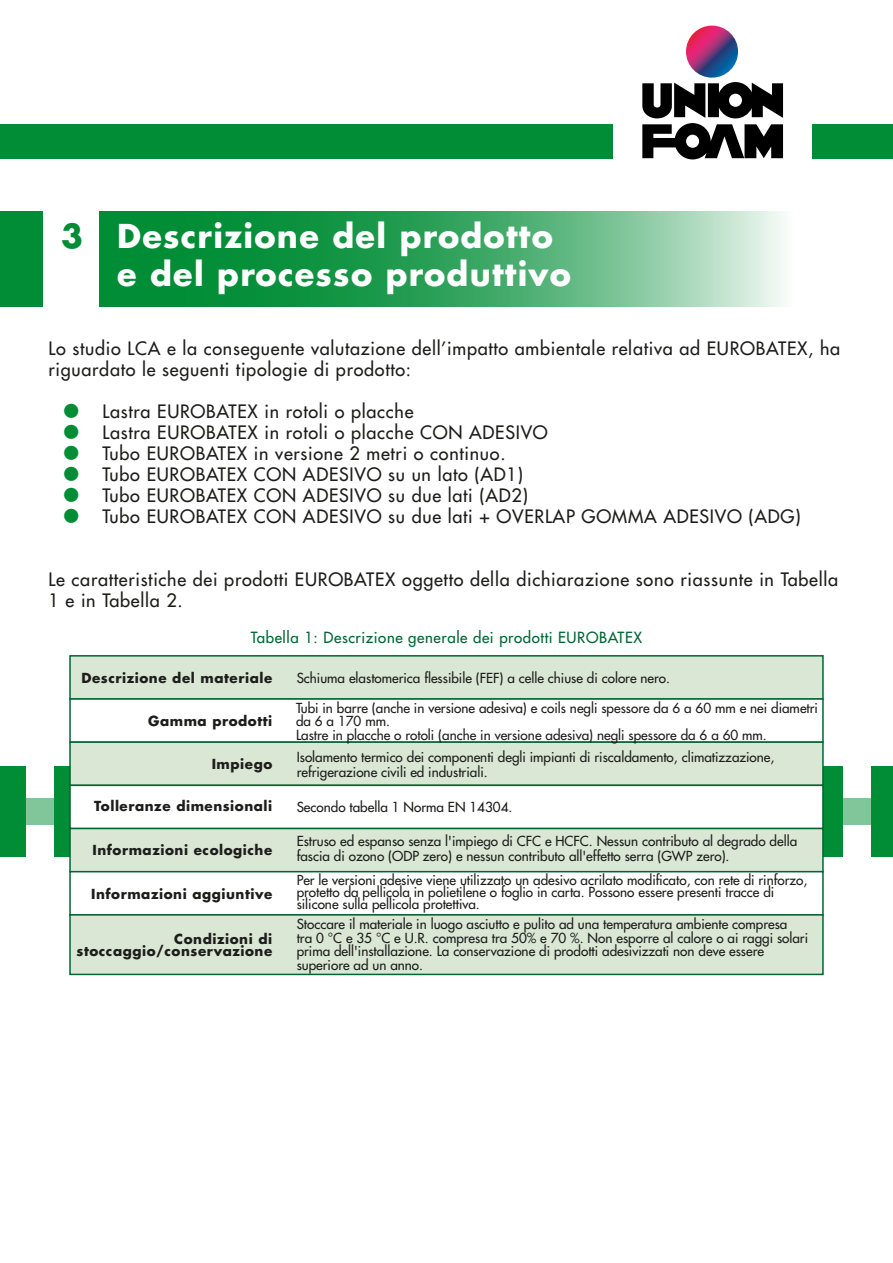
<style>
.page{position:relative;width:893px;height:1263px;background:#fff}
.page>*{position:absolute;margin:0;border:0;box-sizing:border-box;transform-origin:0 0}
.t1{font:700 31.95px/38.4px "Futura Std";letter-spacing:.04em;color:#fff}
.t2{font:700 31.95px "Futura Std";color:#008d36}
.t3{font:500 18px/21px "Futura Std";letter-spacing:.04em;color:#1d1d1b}
.t4{font:500 15px "Futura Std";letter-spacing:.04em;color:#006533}
.t5{font:500 13.5px/13.5px "Futura Std";color:#1d1d1b}
.t6{font:700 13.5px/12px "Futura Std";letter-spacing:.04em;color:#1d1d1b;text-align:right}
.s1{font-size:37.5px;color:#008d36}
</style>
<div class="page">
<div style="left:0;top:766px;width:893px;height:90px;background:#008d36"></div>
<div style="left:843px;top:738px;width:27px;height:156px;background:#fff"></div>
<div style="left:26px;top:738px;width:28px;height:156px;background:#fff"></div>
<svg style="left:26px;top:798px;width:845px;height:26px;fill:#80c69a"></svg>
<div style="left:0;top:124px;width:613px;height:35px;background:#008d36"></div>
<div style="left:0;top:211px;width:42px;height:95px;background:#008d36"></div>
<svg style="left:100px;top:211px;width:684px;height:95px;background:#46ac6d"></svg>
<div style="left:812px;top:124px;width:81px;height:35px;background:#008d36"></div>
<svg style="left:686px;top:26px;width:52px;height:52px;background:#7c3c7d"></svg>
<svg style="left:642px;top:82px;width:141px;height:77px"></svg>
<div style="left:69px;top:655px;width:755px;height:45px;background:#dae7d5;border:2px solid #006533"></div>
<div style="left:69px;top:698px;width:755px;height:45px;background:#fff;border:2px solid #006533"></div>
<div style="left:69px;top:741px;width:755px;height:45px;background:#dae7d5;border:2px solid #006533"></div>
<div style="left:69px;top:785px;width:755px;height:44px;background:#fff;border:2px solid #006533"></div>
<div style="left:69px;top:828px;width:755px;height:44px;background:#dae7d5;border:2px solid #006533"></div>
<div style="left:69px;top:871px;width:755px;height:45px;background:#fff;border:2px solid #006533"></div>
<div style="left:69px;top:914px;width:755px;height:61px;background:#dae7d5;border:2px solid #006533"></div>
<h1 class="t2" style="left:61px;top:215px;width:23px">3</h1>
<h1 class="t1" style="left:117px;top:216px;width:456px">Descrizione del prodotto e del processo produttivo</h1>
<h2 class="t3" style="left:49px;top:338px;width:793px">Lo studio LCA e la conseguente valutazione dell’impatto ambientale relativa ad EUROBATEX, ha riguardato le seguenti tipologie di prodotto:</h2>
<h2 class="t3" style="left:60px;top:401px;width:355px"><span class="s1">•</span> Lastra EUROBATEX in rotoli o placche</h2>
<h2 class="t3" style="left:60px;top:422px;width:489px"><span class="s1">•</span> Lastra EUROBATEX in rotoli o placche CON ADESIVO</h2>
<h2 class="t3" style="left:60px;top:443px;width:447px"><span class="s1">•</span> Tubo EUROBATEX in versione 2 metri o continuo.</h2>
<h2 class="t3" style="left:60px;top:464px;width:464px"><span class="s1">•</span> Tubo EUROBATEX CON ADESIVO su un lato (AD1)</h2>
<h2 class="t3" style="left:60px;top:485px;width:469px"><span class="s1">•</span> Tubo EUROBATEX CON ADESIVO su due lati (AD2)</h2>
<h2 class="t3" style="left:60px;top:506px;width:742px"><span class="s1">•</span> Tubo EUROBATEX CON ADESIVO su due lati + OVERLAP GOMMA ADESIVO (ADG)</h2>
<h2 class="t3" style="left:49px;top:569px;width:791px">Le caratteristiche dei prodotti EUROBATEX oggetto della dichiarazione sono riassunte in Tabella<br>1 e in Tabella 2.</h2>
<p class="t4" style="left:251px;top:628px;width:393px">Tabella 1: Descrizione generale dei prodotti EUROBATEX</p>
<p class="t6" style="left:81px;top:671px;width:192px">Descrizione del materiale</p>
<p class="t5" style="left:297px;top:671px;width:375px">Schiuma elastomerica flessibile (FEF) a celle chiuse di colore nero.</p>
<p class="t6" style="left:148px;top:715px;width:126px">Gamma prodotti</p>
<p class="t5" style="left:296px;top:701px;width:523px">Tubi in barre (anche in versione adesiva) e coils negli spessore da 6 a 60 mm e nei diametri da 6 a 170 mm.<br>Lastre in placche o rotoli (anche in versione adesiva) negli spessore da 6 a 60 mm.</p>
<p class="t6" style="left:212px;top:757px;width:62px">Impiego</p>
<p class="t5" style="left:297px;top:749px;width:479px;line-height:15px">Isolamento termico dei componenti degli impianti di riscaldamento, climatizzazione, refrigerazione civili ed industriali.</p>
<p class="t6" style="left:94px;top:800px;width:180px">Tolleranze dimensionali</p>
<p class="t5" style="left:297px;top:800px;width:217px">Secondo tabella 1 Norma EN 14304.</p>
<p class="t6" style="left:92px;top:844px;width:181px">Informazioni ecologiche</p>
<p class="t5" style="left:297px;top:834px;width:502px;line-height:15px">Estruso ed espanso senza l'impiego di CFC e HCFC. Nessun contributo al degrado della fascia di ozono (ODP zero) e nessun contributo all'effetto serra (GWP zero).</p>
<p class="t6" style="left:91px;top:887px;width:183px">Informazioni aggiuntive</p>
<p class="t5" style="left:297px;top:874px;width:512px;line-height:12px">Per le versioni adesive viene utilizzato un adesivo acrilato modificato, con rete di rinforzo, protetto da pellicola in polietilene o foglio in carta. Possono essere presenti tracce di silicone sulla pellicola protettiva.</p>
<p class="t6" style="left:77px;top:932px;width:197px">Condizioni di stoccaggio/conservazione</p>
<p class="t5" style="left:297px;top:917px;width:513px">Stoccare il materiale in luogo asciutto e pulito ad una temperatura ambiente compresa<br>tra 0 °C e 35 °C e U.R. compresa tra 50% e 70 %. Non esporre al calore o ai raggi solari prima dell'installazione. La conservazione di prodotti adesivizzati non deve essere superiore ad un anno.</p>
</div>
